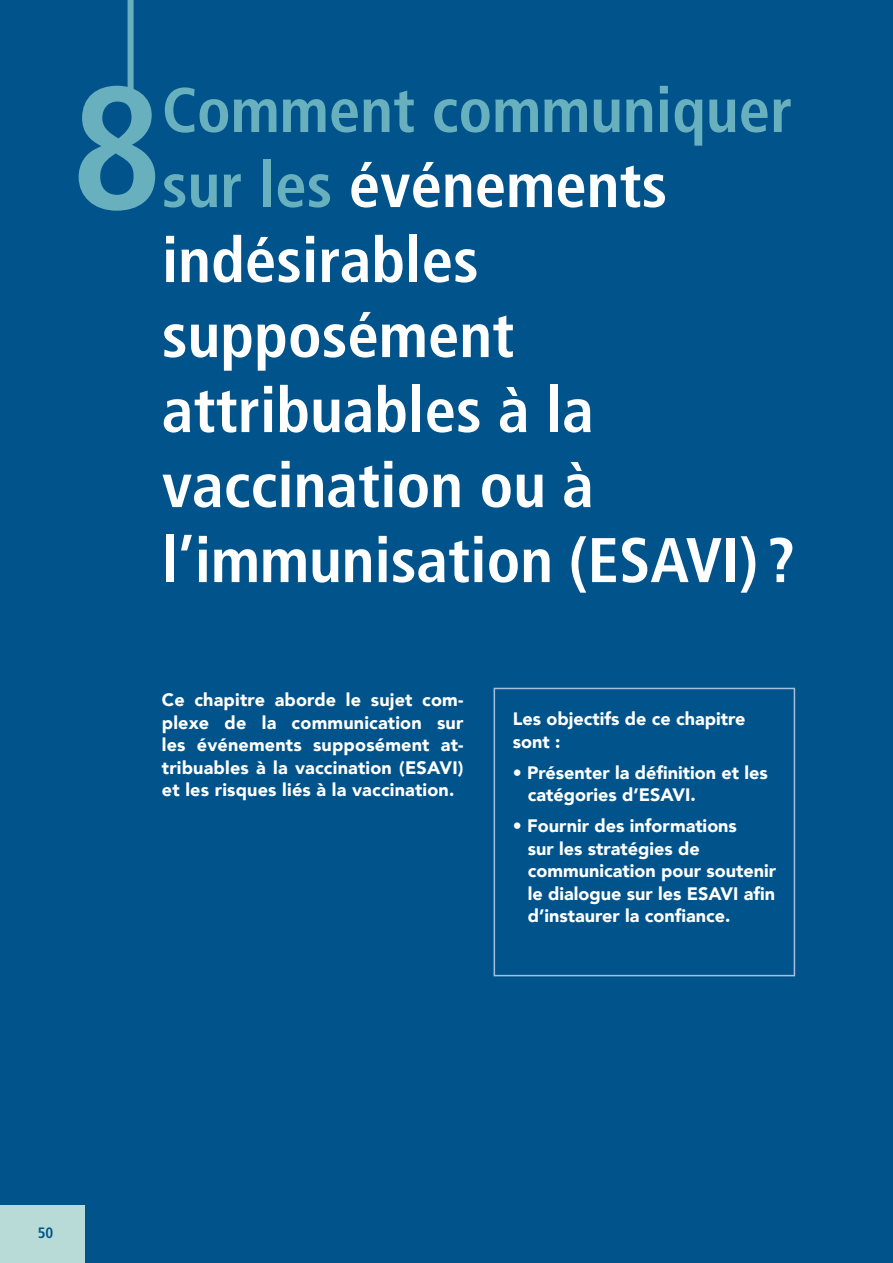
<style>
.page{position:relative;width:893px;height:1263px;background:#fff}
.page>*{position:absolute;margin:0;border:0;box-sizing:border-box;transform-origin:0 0}
.t1{font:700 condensed 174px "Frutiger LT Std";color:#69b0bf}
.t2{font:700 condensed 63px/75px "Frutiger LT Std";color:#fff}
.t3{font:900 18px/22.5px "Avenir";color:#fff}
.t4{font:700 condensed 15px "Frutiger LT Std";color:#00548b}
.s1{color:#69b0bf}
</style>
<div class="page">
<div style="left:85px;top:1204px;width:808px;height:59px;background:#00548b"></div>
<div style="left:0;top:1204px;width:85px;height:59px;background:#b8dbd8"></div>
<div style="left:0;top:0;width:893px;height:1204px;background:#00548b"></div>
<div style="left:494px;top:688px;width:301px;height:288px;border:2px solid #a7c0e0"></div>
<div style="left:128px;top:0;width:6px;height:100px;background:#69b0bf"></div>
<p class="t1" style="left:72px;top:45px;width:92px">8</p>
<p class="t2" style="left:162px;top:73px;width:635px"><span class="s1">Comment communiquer sur les</span> événements indésirables supposément attribuables à la vaccination ou à l’immunisation (ESAVI) ?</p>
<p class="t3" style="left:162px;top:688px;width:303px;text-align:justify">Ce chapitre aborde le sujet com&shy;plexe de la communication sur les événements supposément at&shy;tribuables à la vaccination (ESAVI) et les risques liés à la vaccination.</p>
<p class="t3" style="left:513px;top:707px;width:234px">Les objectifs de ce chapitre sont :</p>
<p class="t3" style="left:528px;top:761px;width:241px;text-indent:-15px">• Présenter la définition et les catégories d’ESAVI.</p>
<p class="t3" style="left:528px;top:814px;width:250px;text-indent:-15px">• Fournir des informations<br>sur les stratégies de communication pour soutenir le dialogue sur les ESAVI afin d’instaurer la confiance.</p>
<p class="t4" style="left:38px;top:1224px;width:17px">50</p>
</div>
